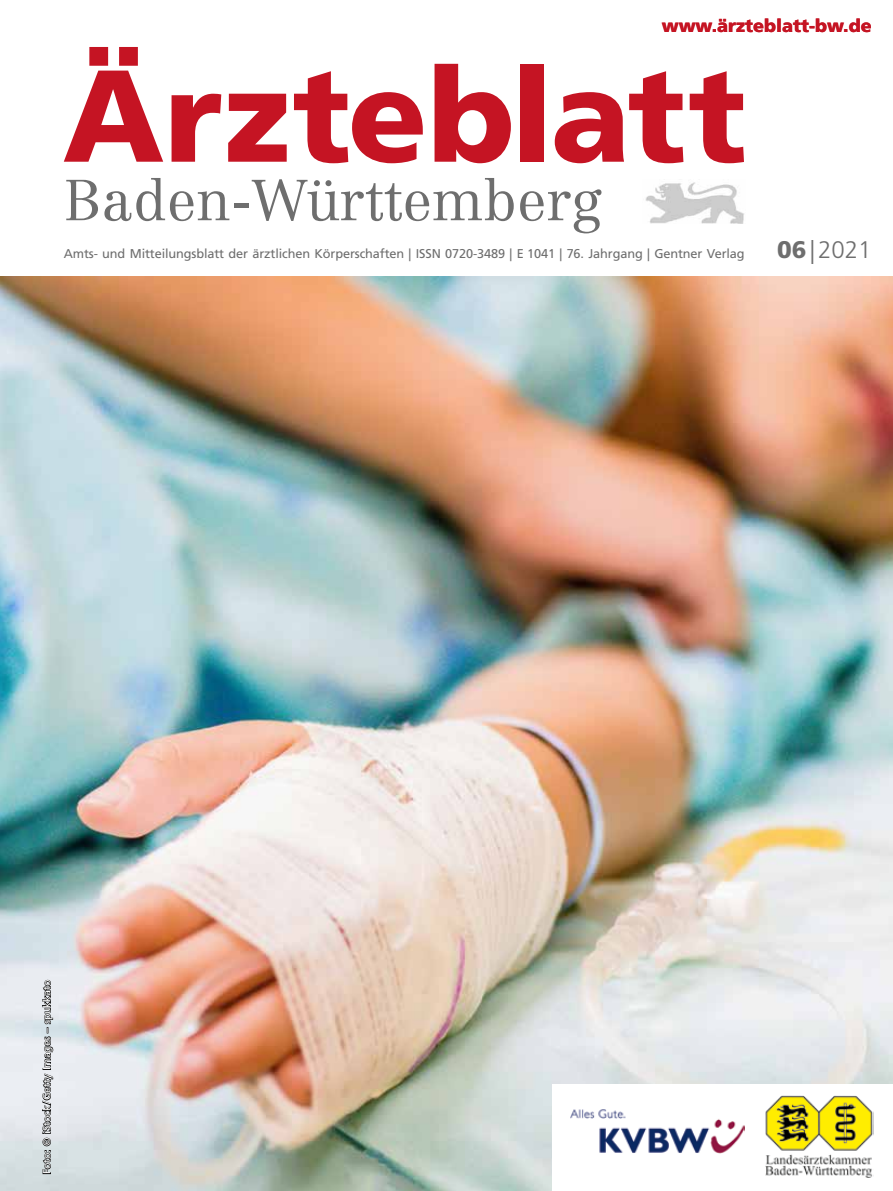
<style>
.page{position:relative;width:893px;height:1191px;background:#fff}
.page>*{position:absolute;margin:0;border:0;box-sizing:border-box;transform-origin:0 0}
.t1{font:900 130.5px "Frutiger LT Std";letter-spacing:-.02em;color:#c51423}
.t2{font:300 56.7px "Centennial LT Std";color:#6e6e6e}
.t3{font:300 24px "Frutiger LT Std";color:#6e6e6e}
.t4{font:900 18px "Frutiger LT Std";color:#c51423}
.t5{font:12.75px "Frutiger LT Std";letter-spacing:-.01em;color:#6e6e6e}
.t6{font:10.5px "Frutiger LT Std";letter-spacing:-.01em;color:#fff}
.s1{font-size:127.5px}
.s2{font-weight:900}
</style>
<div class="page">
<img style="left:645px;top:182px;width:99px;height:41px">
<img style="left:0;top:276px;width:893px;height:915px">
<div style="left:553px;top:1084px;width:340px;height:107px;background:#fff"></div>
<img style="left:570px;top:1109px;width:174px;height:44px">
<img style="left:765px;top:1095px;width:109px;height:82px">
<svg style="left:42px;top:979px;width:11px;height:195px;background:#828588"></svg>
<h3 class="t4" style="left:662px;top:15px;width:212px">www.ärzteblatt-bw.de</h3>
<h1 class="t1" style="left:63px;top:37px;width:685px">Ä<span class="s1">r</span>zteblatt</h1>
<h2 class="t2" style="left:64px;top:167px;width:540px">Baden-Württemberg</h2>
<p class="t5" style="left:64px;top:246px;width:682px">Amts- und Mitteilungsblatt der ärztlichen Körperschaften | ISSN 0720-3489 | E 1041 | 76. Jahrgang | Gentner Verlag</p>
<h3 class="t3" style="left:777px;top:236px;width:96px"><span class="s2">06</span>|2021</h3>
<p class="t6" style="left:41px;top:1174px;width:196px;rotate:-90deg">Foto: © iStock/Getty Images – spukkato</p>
</div>
